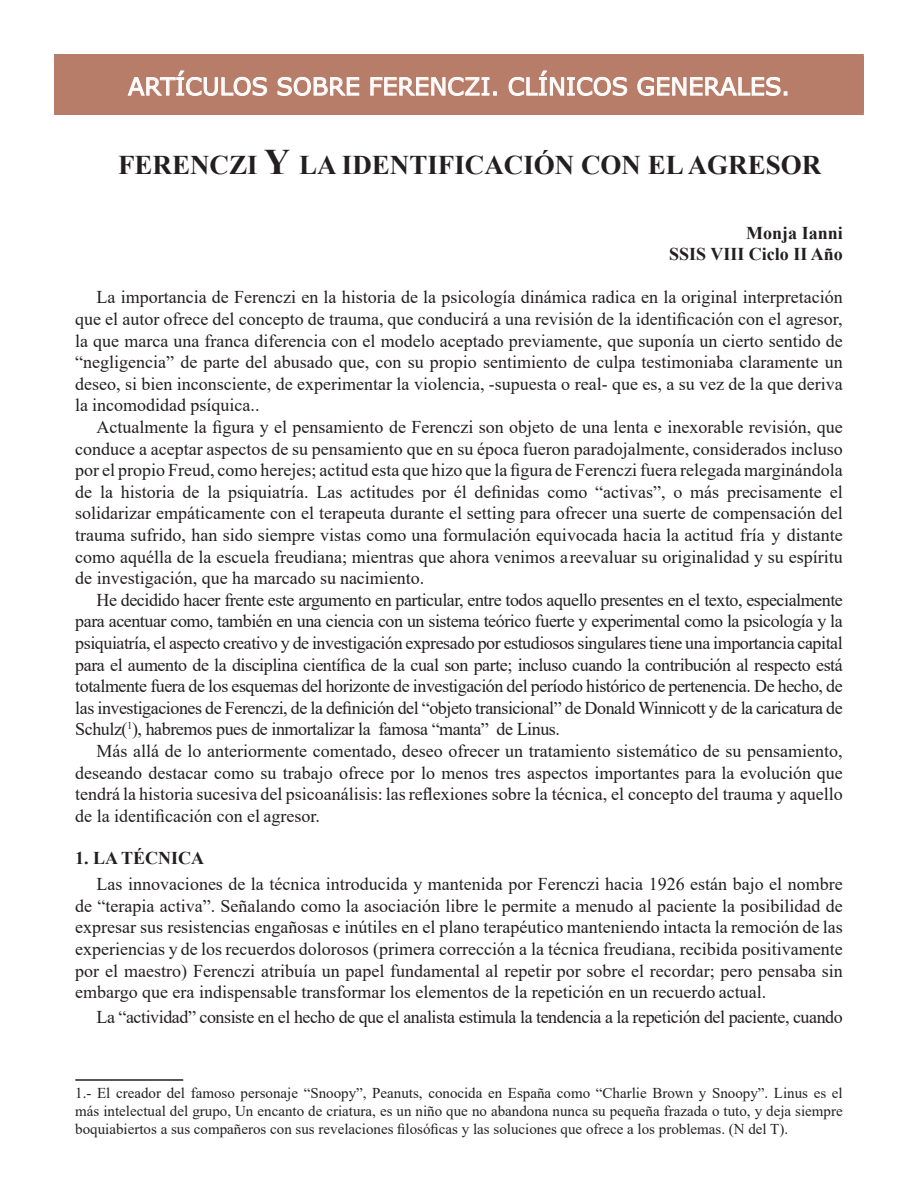
<style>
.page{position:relative;width:918px;height:1188px;background:#fff}
.page>*{position:absolute;margin:0;border:0;box-sizing:border-box;transform-origin:0 0}
.t1{font:700 27px "Times New Roman";color:#231f20}
.t2{font:24px "Verdana";color:#fff}
.Body_Text{font:18px/21.6px "Times New Roman";color:#231f20;text-align:justify}
.Body_Text-2{font:18px "Times New Roman";letter-spacing:-.025em;color:#231f20}
.Heading_1{font:700 18px "Times New Roman";color:#231f20}
.notas{font:15px/18px "Times New Roman";color:#231f20;text-align:justify}
.s1{font-size:36px}
</style>
<div class="page">
<div style="left:55px;top:55px;width:808px;height:59px;background:#b87d69"></div>
<hr style="left:54px;top:54px;width:810px;height:2px;background:#b87d69">
<hr style="left:54px;top:56px;width:2px;height:58px;background:#b87d69">
<hr style="left:862px;top:56px;width:2px;height:58px;background:#b87d69">
<hr style="left:54px;top:114px;width:810px;height:1px;background:#b87d69">
<svg style="left:128px;top:70px;width:139px;height:26px"></svg>
<svg style="left:277px;top:77px;width:83px;height:19px"></svg>
<svg style="left:370px;top:77px;width:126px;height:19px"></svg>
<svg style="left:508px;top:70px;width:119px;height:26px"></svg>
<svg style="left:637px;top:77px;width:150px;height:19px"></svg>
<hr style="left:75px;top:1079px;width:108px;height:2px;background:#231f20">
<p class="t2" style="left:128px;top:70px;width:663px">ARTÍCULOS SOBRE FERENCZI. CLÍNICOS GENERALES.</p>
<p class="t1" style="left:118px;top:145px;width:705px">FERENCZI <span class="s1">Y</span> LA IDENTIFICACIÓN CON EL AGRESOR</p>
<p class="Heading_1" style="left:746px;top:220px;width:98px">Monja Ianni</p>
<p class="Heading_1" style="left:669px;top:241px;width:175px">SSIS VIII Ciclo II Año</p>
<p class="Body_Text" style="left:75px;top:286px;width:769px;text-indent:21px">La importancia de Ferenczi en la historia de la psicología dinámica radica en la original interpretación que el autor ofrece del concepto de trauma, que conducirá a una revisión de la identificación con el agresor, la que marca una franca diferencia con el modelo aceptado previamente, que suponía un cierto sentido de “negligencia” de parte del abusado que, con su propio sentimiento de culpa testimoniaba claramente un deseo, si bien inconsciente, de experimentar la violencia, -supuesta o real- que es, a su vez de la que deriva la incomodidad psíquica..</p>
<p class="Body_Text" style="left:75px;top:416px;width:769px;text-indent:21px">Actualmente la figura y el pensamiento de Ferenczi son objeto de una lenta e inexorable revisión, que conduce a aceptar aspectos de su pensamiento que en su época fueron paradojalmente, considerados incluso por el propio Freud, como herejes; actitud esta que hizo que la figura de Ferenczi fuera relegada marginándola de la historia de la psiquiatría. Las actitudes por él definidas como “activas”, o más precisamente el solidarizar empáticamente con el terapeuta durante el setting para ofrecer una suerte de compensación del trauma sufrido, han sido siempre vistas como una formulación equivocada hacia la actitud fría y distante como aquélla de la escuela freudiana; mientras que ahora venimos a reevaluar su originalidad y su espíritu de investigación, que ha marcado su nacimiento.</p>
<p class="Body_Text" style="left:75px;top:588px;width:769px;text-indent:21px">He decidido hacer frente este argumento en particular, entre todos aquello presentes en el texto, especialmente para acentuar como, también en una ciencia con un sistema teórico fuerte y experimental como la psicología y la psiquiatría, el aspecto creativo y de investigación expresado por estudiosos singulares tiene una importancia capital para el aumento de la disciplina científica de la cual son parte; incluso cuando la contribución al respecto está totalmente fuera de los esquemas del horizonte de investigación del período histórico de pertenencia. De hecho, de las investigaciones de Ferenczi, de la definición del “objeto transicional” de Donald Winnicott y de la caricatura de Schulz(<sup>1</sup>), habremos pues de inmortalizar la famosa “manta” de Linus.</p>
<p class="Body_Text" style="left:75px;top:740px;width:769px;text-indent:21px">Más allá de lo anteriormente comentado, deseo ofrecer un tratamiento sistemático de su pensamiento, deseando destacar como su trabajo ofrece por lo menos tres aspectos importantes para la evolución que tendrá la historia sucesiva del psicoanálisis: las reflexiones sobre la técnica, el concepto del trauma y aquello de la identificación con el agresor.</p>
<p class="Heading_1" style="left:75px;top:845px;width:130px">1. LA TÉCNICA</p>
<p class="Body_Text" style="left:75px;top:873px;width:769px;text-indent:21px">Las innovaciones de la técnica introducida y mantenida por Ferenczi hacia 1926 están bajo el nombre de “terapia activa”. Señalando como la asociación libre le permite a menudo al paciente la posibilidad de expresar sus resistencias engañosas e inútiles en el plano terapéutico manteniendo intacta la remoción de las experiencias y de los recuerdos dolorosos (primera corrección a la técnica freudiana, recibida positivamente por el maestro) Ferenczi atribuía un papel fundamental al repetir por sobre el recordar; pero pensaba sin embargo que era indispensable transformar los elementos de la repetición en un recuerdo actual.</p>
<p class="Body_Text-2" style="left:97px;top:1005px;width:748px">La “actividad” consiste en el hecho de que el analista estimula la tendencia a la repetición del paciente, cuando</p>
<p class="notas" style="left:75px;top:1084px;width:769px">1.- El creador del famoso personaje “Snoopy”, Peanuts, conocida en España como “Charlie Brown y Snoopy”. Linus es el más intelectual del grupo, Un encanto de criatura, es un niño que no abandona nunca su pequeña frazada o tuto, y deja siempre boquiabiertos a sus compañeros con sus revelaciones filosóficas y las soluciones que ofrece a los problemas. (N del T).</p>
</div>
